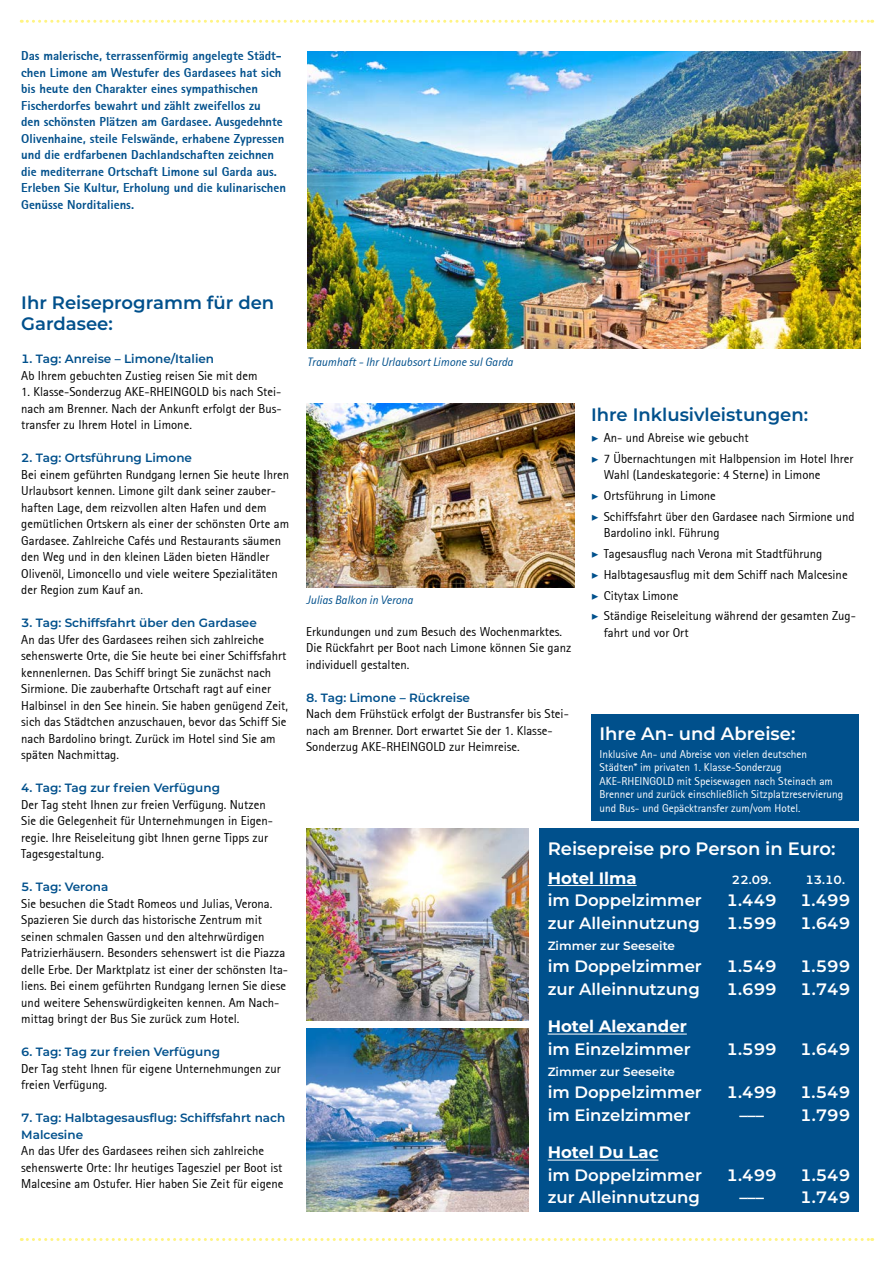
<style>
.page{position:relative;width:893px;height:1263px;background:#fff}
.page>*{position:absolute;margin:0;border:0;box-sizing:border-box;transform-origin:0 0}
.t1{font:600 18px/21px "Montserrat";color:#00508c}
.t2{font:600 18px "Montserrat";color:#fff}
.t3{font:600 16.5px "Montserrat";color:#fff}
.t4{font:700 16.5px "Montserrat";color:#fff}
.t5{font:12.75px/16.5px "Rotis Sans Serif";color:#000}
.t6{font:800 12.75px/16.5px "Rotis Sans Serif";color:#00508c}
.t7{font:600 12px/16.5px "Montserrat";color:#00508c}
.t8{font:italic 12px "Rotis Sans Serif";color:#00508c}
.t9{font:600 12px "Montserrat";color:#fff}
.t10{font:11.25px/13.5px "Rotis Sans Serif";color:#fff}
.s1{font-family:"Minion Pro";font-weight:700;font-style:italic;color:#00508c}
</style>
<div class="page">
<svg style="left:21px;top:20px;width:852px;height:3px"></svg>
<svg style="left:21px;top:1238px;width:852px;height:3px"></svg>
<img style="left:307px;top:51px;width:553px;height:298px">
<img style="left:306px;top:1028px;width:222px;height:184px">
<img style="left:306px;top:829px;width:222px;height:191px">
<img style="left:306px;top:404px;width:268px;height:184px">
<div style="left:539px;top:829px;width:320px;height:383px;background:#00508c"></div>
<hr style="left:548px;top:885px;width:89px;height:1px;background:#fff">
<hr style="left:548px;top:1034px;width:139px;height:1px;background:#fff">
<hr style="left:548px;top:1160px;width:110px;height:1px;background:#fff">
<div style="left:591px;top:714px;width:268px;height:106px;background:#00508c"></div>
<p class="t6" style="left:21px;top:47px;width:266px">Das malerische, terrassenförmig angelegte Städt&shy;chen Limone am Westufer des Gardasees hat sich bis heute den Charakter eines sympathischen Fischerdorfes bewahrt und zählt zweifellos zu<br>den schönsten Plätzen am Gardasee. Ausgedehnte Olivenhaine, steile Felswände, erhabene Zypressen und die erdfarbenen Dachlandschaften zeichnen die mediterrane Ortschaft Limone sul Garda aus.<br>Erleben Sie Kultur, Erholung und die kulinarischen Genüsse Norditaliens.</p>
<h1 class="t1" style="left:21px;top:291px;width:254px">Ihr Reiseprogramm für den<br>Gardasee:</h1>
<p class="t7" style="left:21px;top:350px;width:194px">1. Tag: Anreise – Limone/Italien</p>
<p class="t5" style="left:21px;top:367px;width:238px">Ab Ihrem gebuchten Zustieg reisen Sie mit dem</p>
<p class="t5" style="left:21px;top:383px;width:262px;text-align:justify">1. Klasse-Sonderzug AKE-RHEINGOLD bis nach Stei&shy;nach am Brenner. Nach der Ankunft erfolgt der Bus&shy;transfer zu Ihrem Hotel in Limone.</p>
<p class="t7" style="left:21px;top:449px;width:172px">2. Tag: Ortsführung Limone</p>
<p class="t5" style="left:21px;top:466px;width:269px">Bei einem geführten Rundgang lernen Sie heute Ihren Urlaubsort kennen. Limone gilt dank seiner zauber&shy;haften Lage, dem reizvollen alten Hafen und dem gemütlichen Ortskern als einer der schönsten Orte am Gardasee. Zahlreiche Cafés und Restaurants säumen den Weg und in den kleinen Läden bieten Händler Olivenöl, Limoncello und viele weitere Spezialitäten der Region zum Kauf an.</p>
<p class="t7" style="left:21px;top:614px;width:237px">3. Tag: Schiffsfahrt über den Gardasee</p>
<p class="t5" style="left:21px;top:631px;width:268px">An das Ufer des Gardasees reihen sich zahlreiche sehenswerte Orte, die Sie heute bei einer Schiffsfahrt kennenlernen. Das Schiff bringt Sie zunächst nach Sirmione. Die zauberhafte Ortschaft ragt auf einer Halbinsel in den See hinein. Sie haben genügend Zeit, sich das Städtchen anzuschauen, bevor das Schiff Sie nach Bardolino bringt. Zurück im Hotel sind Sie am späten Nachmittag.</p>
<p class="t7" style="left:21px;top:779px;width:200px">4. Tag: Tag zur freien Verfügung</p>
<p class="t5" style="left:21px;top:796px;width:253px">Der Tag steht Ihnen zur freien Verfügung. Nutzen Sie die Gelegenheit für Unternehmungen in Eigen&shy;regie. Ihre Reiseleitung gibt Ihnen gerne Tipps zur Tagesgestaltung.</p>
<p class="t7" style="left:21px;top:878px;width:89px">5. Tag: Verona</p>
<p class="t5" style="left:21px;top:895px;width:268px">Sie besuchen die Stadt Romeos und Julias, Verona.<br>Spazieren Sie durch das historische Zentrum mit seinen schmalen Gassen und den altehrwürdigen Patrizierhäusern. Besonders sehenswert ist die Piazza delle Erbe. Der Marktplatz ist einer der schönsten Ita&shy;liens. Bei einem geführten Rundgang lernen Sie diese und weitere Sehenswürdigkeiten kennen. Am Nach&shy;mittag bringt der Bus Sie zurück zum Hotel.</p>
<p class="t7" style="left:21px;top:1043px;width:200px">6. Tag: Tag zur freien Verfügung</p>
<p class="t5" style="left:21px;top:1060px;width:261px">Der Tag steht Ihnen für eigene Unternehmungen zur freien Verfügung.</p>
<p class="t7" style="left:21px;top:1109px;width:266px">7. Tag: Halbtagesausflug: Schiffsfahrt nach<br>Malcesine</p>
<p class="t5" style="left:21px;top:1142px;width:264px">An das Ufer des Gardasees reihen sich zahlreiche sehenswerte Orte: Ihr heutiges Tagesziel per Boot ist<br>Malcesine am Ostufer. Hier haben Sie Zeit für eigene</p>
<p class="t8" style="left:307px;top:354px;width:207px">Traumhaft - Ihr Urlaubsort Limone sul Garda</p>
<p class="t8" style="left:306px;top:593px;width:108px">Julias Balkon in Verona</p>
<p class="t5" style="left:306px;top:623px;width:267px">Erkundungen und zum Besuch des Wochenmarktes.<br>Die Rückfahrt per Boot nach Limone können Sie ganz individuell gestalten.</p>
<p class="t7" style="left:306px;top:689px;width:165px">8. Tag: Limone – Rückreise</p>
<p class="t5" style="left:306px;top:705px;width:264px">Nach dem Frühstück erfolgt der Bustransfer bis Stei&shy;nach am Brenner. Dort erwartet Sie der 1. Klasse-<br>Sonderzug AKE-RHEINGOLD zur Heimreise.</p>
<h1 class="t1" style="left:591px;top:404px;width:219px">Ihre Inklusivleistungen:</h1>
<p class="t5" style="left:591px;top:427px;width:264px;line-height:20.7px"><span class="s1">▶</span> An- und Abreise wie gebucht<br><span class="s1">▶</span> 7 Übernachtungen mit Halbpension im Hotel Ihrer</p>
<p class="t5" style="left:591px;top:465px;width:265px;line-height:20.7px;text-indent:13px">Wahl (Landeskategorie: 4 Sterne) in Limone<br><span class="s1">▶</span> Ortsführung in Limone<br><span class="s1">▶</span> Schiffsfahrt über den Gardasee nach Sirmione und</p>
<p class="t5" style="left:591px;top:523px;width:266px;line-height:20.7px;text-indent:13px">Bardolino inkl. Führung<br><span class="s1">▶</span> Tagesausflug nach Verona mit Stadtführung<br><span class="s1">▶</span> Halbtagesausflug mit dem Schiff nach Malcesine <span class="s1">▶</span> Citytax Limone<br><span class="s1">▶</span> Ständige Reiseleitung während der gesamten Zug-</p>
<p class="t5" style="left:604px;top:624px;width:86px">fahrt und vor Ort</p>
<h1 class="t2" style="left:600px;top:721px;width:197px">Ihre An- und Abreise:</h1>
<p class="t10" style="left:600px;top:747px;width:245px">Inklusive An- und Abreise von vielen deutschen Städten* im privaten 1. Klasse-Sonderzug AKE-RHEINGOLD mit Speisewagen nach Steinach am Brenner und zurück einschließlich Sitzplatzreservierung und Bus- und Gepäcktransfer zum/vom Hotel.</p>
<h1 class="t2" style="left:548px;top:835px;width:289px">Reisepreise pro Person in Euro:</h1>
<p class="t4" style="left:548px;top:866px;width:90px">Hotel Ilma</p>
<p class="t9" style="left:732px;top:871px;width:41px">22.09.</p>
<p class="t9" style="left:805px;top:871px;width:41px">13.10.</p>
<p class="t3" style="left:548px;top:889px;width:156px">im Doppelzimmer</p>
<p class="t3" style="left:727px;top:889px;width:52px">1.449</p>
<p class="t3" style="left:800px;top:889px;width:52px">1.499</p>
<p class="t3" style="left:548px;top:911px;width:154px">zur Alleinnutzung</p>
<p class="t3" style="left:727px;top:911px;width:52px">1.599</p>
<p class="t3" style="left:800px;top:911px;width:52px">1.649</p>
<p class="t9" style="left:548px;top:937px;width:129px">Zimmer zur Seeseite</p>
<p class="t3" style="left:548px;top:954px;width:156px">im Doppelzimmer</p>
<p class="t3" style="left:727px;top:954px;width:52px">1.549</p>
<p class="t3" style="left:800px;top:954px;width:52px">1.599</p>
<p class="t3" style="left:548px;top:977px;width:154px">zur Alleinnutzung</p>
<p class="t3" style="left:727px;top:977px;width:52px">1.699</p>
<p class="t3" style="left:800px;top:977px;width:52px">1.749</p>
<p class="t4" style="left:548px;top:1015px;width:141px">Hotel Alexander</p>
<p class="t3" style="left:548px;top:1037px;width:145px">im Einzelzimmer</p>
<p class="t3" style="left:727px;top:1037px;width:52px">1.599</p>
<p class="t3" style="left:800px;top:1037px;width:52px">1.649</p>
<p class="t9" style="left:548px;top:1063px;width:129px">Zimmer zur Seeseite</p>
<p class="t3" style="left:548px;top:1080px;width:156px">im Doppelzimmer</p>
<p class="t3" style="left:727px;top:1080px;width:52px">1.499</p>
<p class="t3" style="left:800px;top:1080px;width:52px">1.549</p>
<p class="t3" style="left:548px;top:1103px;width:145px">im Einzelzimmer</p>
<p class="t3" style="left:739px;top:1103px;width:26px">–––</p>
<p class="t3" style="left:800px;top:1103px;width:52px">1.799</p>
<p class="t4" style="left:548px;top:1141px;width:112px">Hotel Du Lac</p>
<p class="t3" style="left:548px;top:1163px;width:156px">im Doppelzimmer</p>
<p class="t3" style="left:727px;top:1163px;width:52px">1.499</p>
<p class="t3" style="left:800px;top:1163px;width:52px">1.549</p>
<p class="t3" style="left:548px;top:1186px;width:154px">zur Alleinnutzung</p>
<p class="t3" style="left:739px;top:1186px;width:26px">–––</p>
<p class="t3" style="left:800px;top:1186px;width:52px">1.749</p>
</div>
